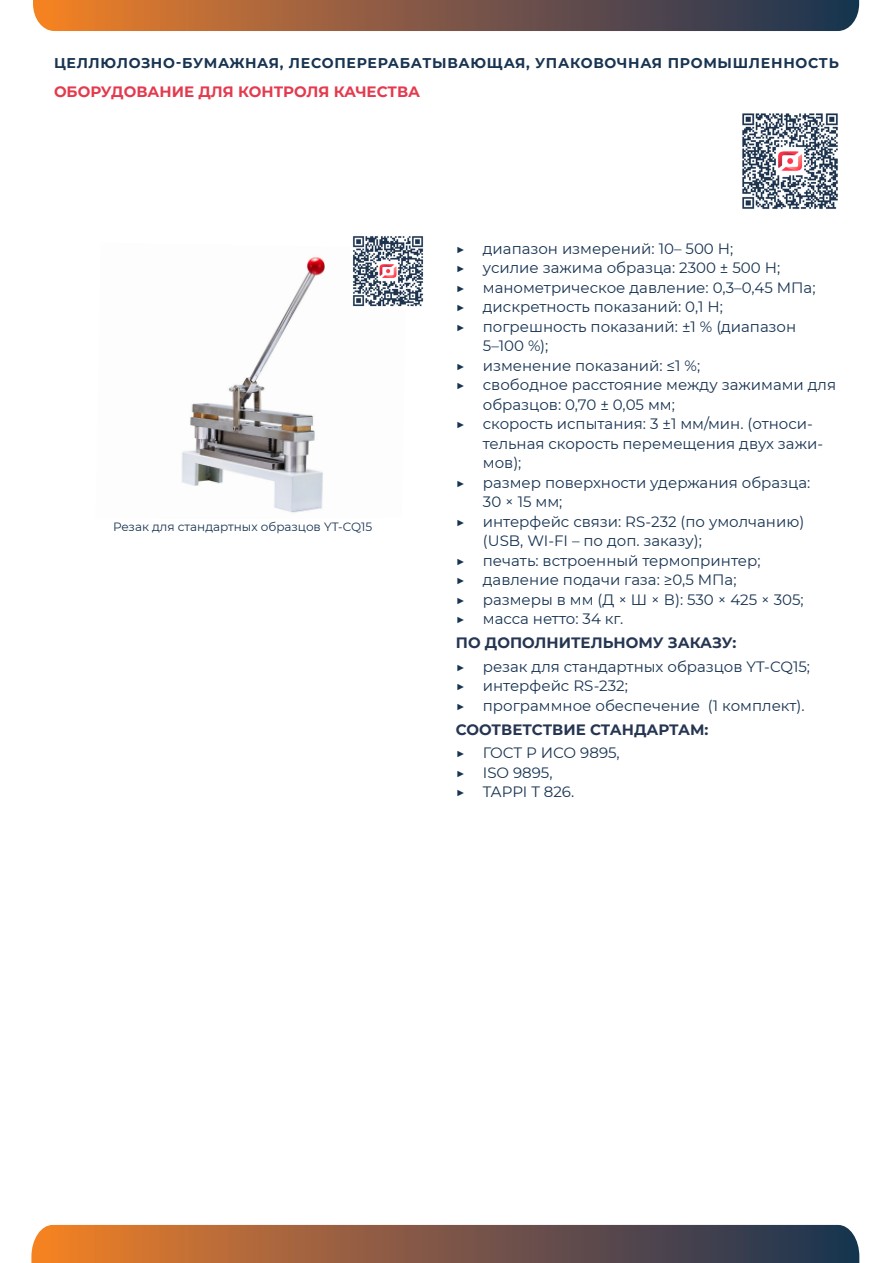
<style>
.page{position:relative;width:893px;height:1263px;background:#fff}
.page>*{position:absolute;margin:0;border:0;box-sizing:border-box;transform-origin:0 0}
.t1{font:15px/19.5px "Montserrat";color:#183452}
.t2{font:700 15px "Montserrat";color:#e43a4e}
.Paragraph_Style_6{font:700 15px "Montserrat";color:#253552}
.Paragraph_Style_8{font:700 15px "Montserrat";color:#253552}
.t3{font:700 14.1px "Montserrat";letter-spacing:.05em;color:#183452}
.Paragraph_Style_6-2{font:12px "Montserrat";color:#183452}
</style>
<div class="page">
<svg style="left:33px;top:0;width:826px;height:31px;background:#835944"></svg>
<svg style="left:31px;top:1225px;width:828px;height:38px;background:#835944"></svg>
<img style="left:742px;top:113px;width:96px;height:96px">
<img style="left:181px;top:257px;width:144px;height:256px">
<img style="left:353px;top:236px;width:71px;height:71px">
<p class="t3" style="left:54px;top:52px;width:786px">ЦЕЛЛЮЛОЗНО-БУМАЖНАЯ, ЛЕСОПЕРЕРАБАТЫВАЮЩАЯ, УПАКОВОЧНАЯ ПРОМЫШЛЕННОСТЬ</p>
<p class="t2" style="left:54px;top:81px;width:368px">ОБОРУДОВАНИЕ ДЛЯ КОНТРОЛЯ КАЧЕСТВА</p>
<p class="Paragraph_Style_6-2" style="left:113px;top:518px;width:261px">Резак для стандартных образцов YT-CQ15</p>
<p class="t1" style="left:456px;top:238px;width:279px">▶ диапазон измерений: 10– 500 Н;</p>
<p class="t1" style="left:456px;top:258px;width:326px">▶ усилие зажима образца: 2300 ± 500 Н;</p>
<p class="t1" style="left:456px;top:277px;width:361px">▶ манометрическое давление: 0,3–0,45 МПа;</p>
<p class="t1" style="left:456px;top:297px;width:269px">▶ дискретность показаний: 0,1 Н;</p>
<p class="t1" style="left:483px;top:316px;width:315px;text-indent:-27px">▶ погрешность показаний: ±1 % (диапазон<br>5–100 %);</p>
<p class="t1" style="left:456px;top:355px;width:246px">▶ изменение показаний: ≤1 %;</p>
<p class="t1" style="left:483px;top:375px;width:355px;text-indent:-27px">▶ свободное расстояние между зажимами для образцов: 0,70 ± 0,05 мм;</p>
<p class="t1" style="left:483px;top:414px;width:342px;text-indent:-27px">▶ скорость испытания: 3 ±1 мм/мин. (относи&shy;тельная скорость перемещения двух зажи&shy;мов);</p>
<p class="t1" style="left:483px;top:472px;width:329px;text-indent:-27px">▶ размер поверхности удержания образца:<br>30 × 15 мм;</p>
<p class="t1" style="left:483px;top:511px;width:323px;text-indent:-27px">▶ интерфейс связи: RS-232 (по умолчанию) (USB, WI-FI – по доп. заказу);</p>
<p class="t1" style="left:456px;top:550px;width:306px">▶ печать: встроенный термопринтер;</p>
<p class="t1" style="left:456px;top:570px;width:282px">▶ давление подачи газа: ≥0,5 МПа;</p>
<p class="t1" style="left:456px;top:589px;width:349px">▶ размеры в мм (Д × Ш × В): 530 × 425 × 305;</p>
<p class="t1" style="left:456px;top:609px;width:169px">▶ масса нетто: 34 кг.</p>
<p class="Paragraph_Style_6" style="left:456px;top:632px;width:282px">ПО ДОПОЛНИТЕЛЬНОМУ ЗАКАЗУ:</p>
<p class="t1" style="left:456px;top:656px;width:356px">▶ резак для стандартных образцов YT-CQ15;</p>
<p class="t1" style="left:456px;top:676px;width:173px">▶ интерфейс RS-232;</p>
<p class="t1" style="left:456px;top:695px;width:350px">▶ программное обеспечение (1 комплект).</p>
<p class="Paragraph_Style_8" style="left:456px;top:718px;width:254px">СООТВЕТСТВИЕ СТАНДАРТАМ:</p>
<p class="t1" style="left:456px;top:743px;width:165px">▶ ГОСТ Р ИСО 9895,</p>
<p class="t1" style="left:456px;top:762px;width:98px">▶ ISO 9895,</p>
<p class="t1" style="left:456px;top:782px;width:120px">▶ TAPPI T 826.</p>
</div>
